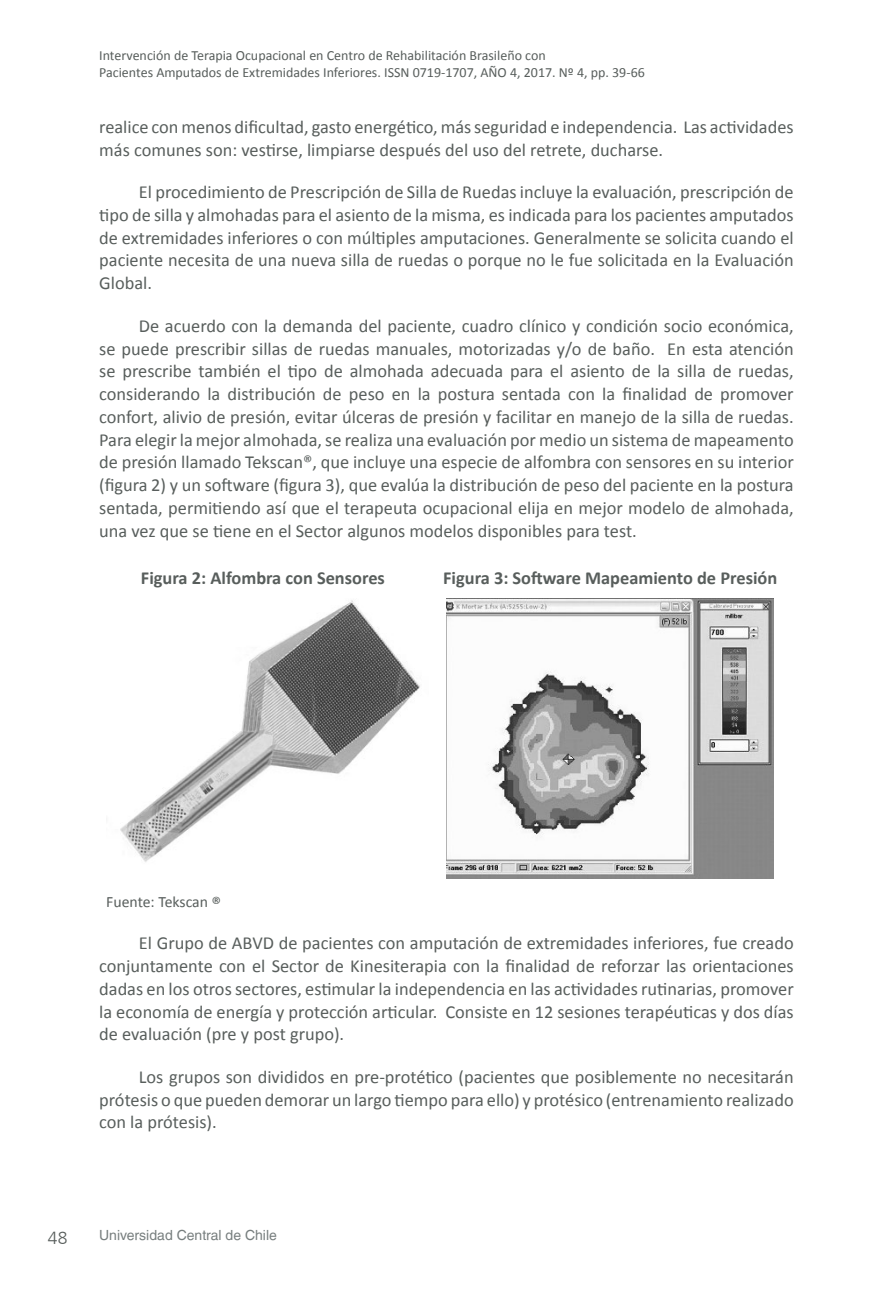
<style>
.page{position:relative;width:893px;height:1290px;background:#fff}
.page>*{position:absolute;margin:0;border:0;box-sizing:border-box;transform-origin:0 0}
.t1{font:18.38px/22.8px "Calibri";color:#585e5c;text-align:justify}
.t2{font:700 18.38px "Calibri";color:#585e5c}
.t3{font:300 17.5px "Frutiger LT";color:#585e5c}
.t4{font:15.75px "Calibri";color:#585e5c}
.t5{font:14px/17.5px "Calibri";color:#585e5c}
.t6{font:14px "Helvetica LT";color:#777e7e}
.s1{font-size:19.25px}
</style>
<div class="page">
<img style="left:120px;top:600px;width:300px;height:262px">
<img style="left:447px;top:598px;width:327px;height:280px">
<p class="t5" style="left:99px;top:46px;width:547px">Intervención de Terapia Ocupacional en Centro de Rehabilitación Brasileño con<br>Pacientes Amputados de Extremidades Inferiores. ISSN 0719-1707, AÑO 4, 2017. Nº 4, pp. 39-66</p>
<p class="t1" style="left:99px;top:115px;width:696px">realice con menos dificultad, gasto energético, más seguridad e independencia. Las actividades más comunes son: vestirse, limpiarse después del uso del retrete, ducharse.</p>
<p class="t1" style="left:99px;top:181px;width:696px;text-indent:40px">El procedimiento de Prescripción de Silla de Ruedas incluye la evaluación, prescripción de tipo de silla y almohadas para el asiento de la misma, es indicada para los pacientes amputados de extremidades inferiores o con múltiples amputaciones. Generalmente se solicita cuando el paciente necesita de una nueva silla de ruedas o porque no le fue solicitada en la Evaluación Global.</p>
<p class="t1" style="left:99px;top:314px;width:696px;text-indent:40px">De acuerdo con la demanda del paciente, cuadro clínico y condición socio económica, se puede prescribir sillas de ruedas manuales, motorizadas y/o de baño. En esta atención se prescribe también el tipo de almohada adecuada para el asiento de la silla de ruedas, considerando la distribución de peso en la postura sentada con la finalidad de promover confort, alivio de presión, evitar úlceras de presión y facilitar en manejo de la silla de ruedas.<br>Para elegir la mejor almohada, se realiza una evaluación por medio un sistema de mapeamento de presión llamado Tekscan®, que incluye una especie de alfombra con sensores en su interior (figura 2) y un software (figura 3), que evalúa la distribución de peso del paciente en la postura sentada, permitiendo así que el terapeuta ocupacional elija en mejor modelo de almohada, una vez que se tiene en el Sector algunos modelos disponibles para test.</p>
<p class="t2" style="left:141px;top:566px;width:246px">Figura 2: Alfombra con Sensores</p>
<p class="t2" style="left:443px;top:566px;width:336px">Figura 3: Software Mapeamiento de Presión</p>
<p class="t4" style="left:106px;top:891px;width:117px">Fuente: Tekscan <span class="s1">®</span></p>
<p class="t1" style="left:99px;top:932px;width:696px;text-indent:40px">El Grupo de ABVD de pacientes con amputación de extremidades inferiores, fue creado conjuntamente con el Sector de Kinesiterapia con la finalidad de reforzar las orientaciones dadas en los otros sectores, estimular la independencia en las actividades rutinarias, promover la economía de energía y protección articular. Consiste en 12 sesiones terapéuticas y dos días de evaluación (pre y post grupo).</p>
<p class="t1" style="left:99px;top:1065px;width:696px;text-indent:40px">Los grupos son divididos en pre-protético (pacientes que posiblemente no necesitarán prótesis o que pueden demorar un largo tiempo para ello) y protésico (entrenamiento realizado con la prótesis).</p>
<p class="t3" style="left:48px;top:1228px;width:21px">48</p>
<p class="t6" style="left:99px;top:1226px;width:179px">Universidad Central de Chile</p>
</div>
